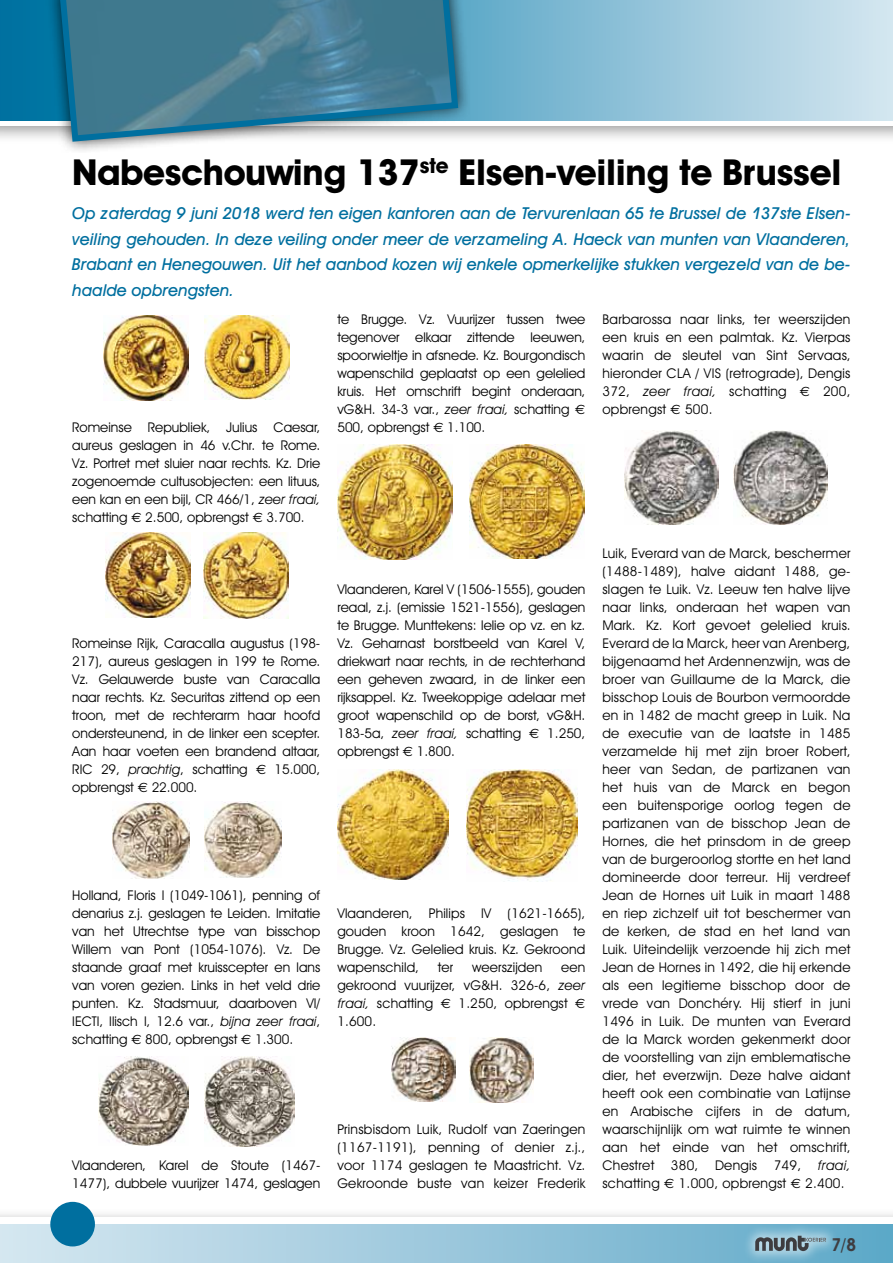
<style>
.page{position:relative;width:893px;height:1263px;background:#fff}
.page>*{position:absolute;margin:0;border:0;box-sizing:border-box;transform-origin:0 0}
.t1{font:700 36px "Avant Garde IT Cby BT";letter-spacing:-.01em;color:#000}
.t2{font:600 18px "Avant Garde IT Cby BT";color:#3e3d40}
.t3{font:italic 500 16.5px/25.5px "Avant Garde IT Cby BT";color:#006f9f;text-align:justify}
.t4{font:13.5px/18px "Avant Garde IT Cby BT";color:#000;text-align:justify}
.s1{font-style:italic}
.s2{font-family:"Euro Sans"}
</style>
<div class="page">
<div style="left:0;top:1207px;width:893px;height:56px;background:#000;opacity:.4"></div>
<div style="left:0;top:1218px;width:893px;height:45px;background:#fff"></div>
<div style="left:0;top:0;width:893px;height:143px;background:#000;opacity:.4"></div>
<svg style="left:0;top:120px;width:893px;height:5px"></svg>
<svg style="left:0;top:0;width:893px;height:120px;background:#8cbfd6"></svg>
<svg style="left:0;top:1224px;width:893px;height:39px;background:#9ec9dd"></svg>
<div style="left:45px;top:0;width:425px;height:153px;background:#000;opacity:.75"></div>
<svg style="left:56px;top:0;width:405px;height:145px;background:#51869b"></svg>
<div style="left:50px;top:1202px;width:45px;height:44px;background:#006f9f;border-radius:50%"></div>
<img style="left:104px;top:315px;width:85px;height:85px">
<img style="left:338px;top:444px;width:114px;height:115px">
<img style="left:625px;top:431px;width:93px;height:93px">
<img style="left:734px;top:431px;width:93px;height:93px">
<img style="left:338px;top:770px;width:110px;height:109px">
<img style="left:391px;top:1037px;width:64px;height:64px">
<img style="left:469px;top:1037px;width:64px;height:65px">
<img style="left:467px;top:770px;width:110px;height:112px">
<img style="left:470px;top:444px;width:115px;height:115px">
<img style="left:105px;top:533px;width:85px;height:85px">
<img style="left:113px;top:801px;width:77px;height:77px">
<img style="left:99px;top:1056px;width:90px;height:89px">
<img style="left:204px;top:1056px;width:90px;height:91px">
<img style="left:205px;top:801px;width:77px;height:77px">
<img style="left:204px;top:533px;width:85px;height:85px">
<img style="left:205px;top:315px;width:85px;height:85px">
<div style="left:740px;top:1221px;width:98px;height:41px;background:#fff;opacity:.5"></div>
<svg style="left:755px;top:1236px;width:71px;height:15px"></svg>
<h1 class="t1" style="left:72px;top:150px;width:771px">Nabeschouwing 137<sup>ste</sup> Elsen-veiling te Brussel</h1>
<p class="t3" style="left:72px;top:201px;width:780px">Op zaterdag 9 juni 2018 werd ten eigen kantoren aan de Tervurenlaan 65 te Brussel de 137ste Elsen&shy;veiling gehouden. In deze veiling onder meer de verzameling A. Haeck van munten van Vlaanderen, Brabant en Henegouwen. Uit het aanbod kozen wij enkele opmerkelijke stukken vergezeld van de be&shy;haalde opbrengsten.</p>
<p class="t4" style="left:72px;top:418px;width:250px">Romeinse Republiek, Julius Caesar, aureus geslagen in 46 v.Chr. te Rome.<br>Vz. Portret met sluier naar rechts. Kz. Drie zogenoemde cultusobjecten: een lituus, een kan en een bijl, CR 466/1, <span class="s1">zeer fraai, </span>schatting <span class="s2">€</span> 2.500, opbrengst <span class="s2">€</span> 3.700.</p>
<p class="t4" style="left:72px;top:634px;width:250px">Romeinse Rijk, Caracalla augustus (198- 217), aureus geslagen in 199 te Rome.<br>Vz. Gelauwerde buste van Caracalla naar rechts. Kz. Securitas zittend op een troon, met de rechterarm haar hoofd ondersteunend, in de linker een scepter.<br>Aan haar voeten een brandend altaar, RIC 29, <span class="s1">prachtig</span>, schatting <span class="s2">€</span> 15.000, opbrengst <span class="s2">€</span> 22.000.</p>
<p class="t4" style="left:72px;top:886px;width:250px">Holland, Floris I (1049-1061), penning of denarius z.j. geslagen te Leiden. Imitatie van het Utrechtse type van bisschop Willem van Pont (1054-1076). Vz. De staande graaf met kruisscepter en lans van voren gezien. Links in het veld drie punten. Kz. Stadsmuur, daarboven VI/ IECTI, Ilisch I, 12.6 var., <span class="s1">bijna zeer fraai</span>, schatting <span class="s2">€</span> 800, opbrengst <span class="s2">€</span> 1.300.</p>
<p class="t4" style="left:72px;top:1156px;width:250px">Vlaanderen, Karel de Stoute (1467-<br>1477), dubbele vuurijzer 1474, geslagen</p>
<p class="t4" style="left:337px;top:310px;width:250px">te Brugge. Vz. Vuurijzer tussen twee tegenover elkaar zittende leeuwen, spoorwieltje in afsnede. Kz. Bourgondisch wapenschild geplaatst op een gelelied kruis. Het omschrift begint onderaan, vG&amp;H. 34-3 var., <span class="s1">zeer fraai,</span> schatting <span class="s2">€ </span>500, opbrengst <span class="s2">€</span> 1.100.</p>
<p class="t4" style="left:602px;top:310px;width:250px">Barbarossa naar links, ter weerszijden een kruis en een palmtak. Kz. Vierpas waarin de sleutel van Sint Servaas, hieronder CLA / VIS (retrograde), Dengis 372, <span class="s1">zeer fraai,</span> schatting <span class="s2">€</span> 200, opbrengst <span class="s2">€</span> 500.</p>
<p class="t4" style="left:337px;top:580px;width:250px">Vlaanderen, Karel V (1506-1555), gouden reaal, z.j. (emissie 1521-1556), geslagen te Brugge. Munttekens: lelie op vz. en kz.<br>Vz. Geharnast borstbeeld van Karel V, driekwart naar rechts, in de rechterhand een geheven zwaard, in de linker een rijksappel. Kz. Tweekoppige adelaar met groot wapenschild op de borst, vG&amp;H.<br>183-5a, <span class="s1">zeer fraai,</span> schatting <span class="s2">€</span> 1.250, opbrengst <span class="s2">€</span> 1.800.</p>
<p class="t4" style="left:337px;top:904px;width:250px">Vlaanderen, Philips IV (1621-1665), gouden kroon 1642, geslagen te Brugge. Vz. Gelelied kruis. Kz. Gekroond wapenschild,</p>
<p class="t4" style="left:438px;top:958px;width:17px">ter</p>
<p class="t4" style="left:472px;top:958px;width:72px">weerszijden</p>
<p class="t4" style="left:337px;top:958px;width:250px;text-indent:224px">een gekroond vuurijzer, vG&amp;H. 326-6, <span class="s1">zeer fraai,</span> schatting <span class="s2">€</span> 1.250, opbrengst <span class="s2">€ </span>1.600.</p>
<p class="t4" style="left:337px;top:1120px;width:250px">Prinsbisdom Luik, Rudolf van Zaeringen (1167-1191), penning of denier z.j., voor 1174 geslagen te Maastricht. Vz.<br>Gekroonde buste van keizer Frederik</p>
<p class="t4" style="left:602px;top:544px;width:250px">Luik, Everard van de Marck, beschermer (1488-1489), halve aidant 1488, ge&shy;slagen te Luik. Vz. Leeuw ten halve lijve naar links, onderaan het wapen van Mark. Kz. Kort gevoet gelelied kruis.<br>Everard de la Marck, heer van Arenberg, bijgenaamd het Ardennenzwijn, was de broer van Guillaume de la Marck, die bisschop Louis de Bourbon vermoordde en in 1482 de macht greep in Luik. Na de executie van de laatste in 1485 verzamelde hij met zijn broer Robert, heer van Sedan, de partizanen van het huis van de Marck en begon een buitensporige oorlog tegen de partizanen van de bisschop Jean de Hornes, die het prinsdom in de greep van de burgeroorlog stortte en het land domineerde door terreur. Hij verdreef Jean de Hornes uit Luik in maart 1488 en riep zichzelf uit tot beschermer van de kerken, de stad en het land van Luik. Uiteindelijk verzoende hij zich met Jean de Hornes in 1492, die hij erkende als een legitieme bisschop door de vrede van Donchéry. Hij stierf in juni 1496 in Luik. De munten van Everard de la Marck worden gekenmerkt door de voorstelling van zijn emblematische dier, het everzwijn. Deze halve aidant heeft ook een combinatie van Latijnse en Arabische cijfers in de datum, waarschijnlijk om wat ruimte te winnen aan het einde van het omschrift, Chestret 380, Dengis 749, <span class="s1">fraai, </span>schatting <span class="s2">€</span> 1.000, opbrengst <span class="s2">€</span> 2.400.</p>
<h2 class="t2" style="left:831px;top:1233px;width:27px">7/8</h2>
</div>
